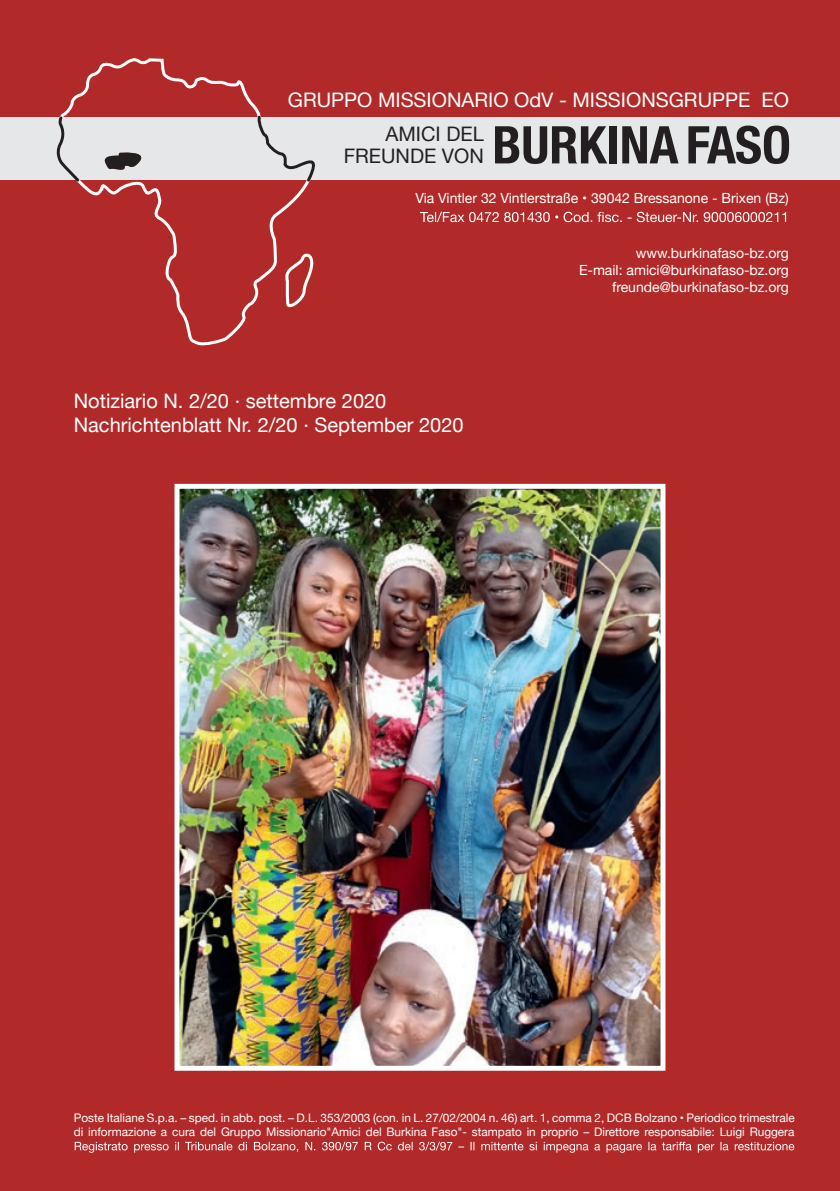
<style>
.page{position:relative;width:840px;height:1191px;background:#fff}
.page>*{position:absolute;margin:0;border:0;box-sizing:border-box;transform-origin:0 0}
.t1{font:700 condensed 52px "Helvetica Neue";color:#231f20}
.t2{font:20px/24px "Helvetica Neue";color:#fff}
.t3{font:20px/22px "Helvetica Neue";color:#231f20;text-align:right}
.t4{font:14px/16.8px "Helvetica Neue";color:#fff;text-align:right}
.t5{font:11.8px/14.2px "Helvetica Neue";color:#fff}
</style>
<div class="page">
<div style="left:0;top:0;width:839px;height:1191px;background:#b12a29"></div>
<div style="left:0;top:118px;width:839px;height:62px;background:#e6e7e9"></div>
<svg style="left:420px;top:212px;width:365px;height:10px"></svg>
<svg style="left:62px;top:58px;width:252px;height:288px"></svg>
<svg style="left:283px;top:249px;width:30px;height:61px"></svg>
<svg style="left:102px;top:126px;width:44px;height:47px"></svg>
<svg style="left:256px;top:58px;width:61px;height:126px"></svg>
<svg style="left:55px;top:114px;width:27px;height:70px"></svg>
<svg style="left:75px;top:1141px;width:718px;height:11px"></svg>
<img style="left:180px;top:490px;width:479px;height:574px">
<div style="left:174px;top:484px;width:491px;height:586px;border:5px solid #fff"></div>
<h2 class="t2" style="left:288px;top:89px;width:502px">GRUPPO MISSIONARIO OdV - MISSIONSGRUPPE EO</h2>
<h2 class="t3" style="left:343px;top:124px;width:141px">AMICI DEL<br>FREUNDE VON</h2>
<h1 class="t1" style="left:492px;top:102px;width:300px">BURKINA FASO</h1>
<p class="t4" style="left:415px;top:190px;width:375px">Via Vintler 32 Vintlerstraße • 39042 Bressanone - Brixen (Bz)</p>
<h2 class="t2" style="left:74px;top:390px;width:391px">Notiziario N. 2/20 · settembre 2020<br>Nachrichtenblatt Nr. 2/20 · September 2020</h2>
<p class="t4" style="left:578px;top:245px;width:211px">www.burkinafaso-bz.org<br>E-mail: amici@burkinafaso-bz.org freunde@burkinafaso-bz.org</p>
<p class="t5" style="left:74px;top:1111px;width:722px">Poste Italiane S.p.a. – sped. in abb. post. – D.L. 353/2003 (con. in L. 27/02/2004 n. 46) art. 1, comma 2, DCB Bolzano • Periodico trimestrale di informazione a cura del Gruppo Missionario"Amici del Burkina Faso"- stampato in proprio – Direttore responsabile: Luigi Ruggera</p>
</div>
